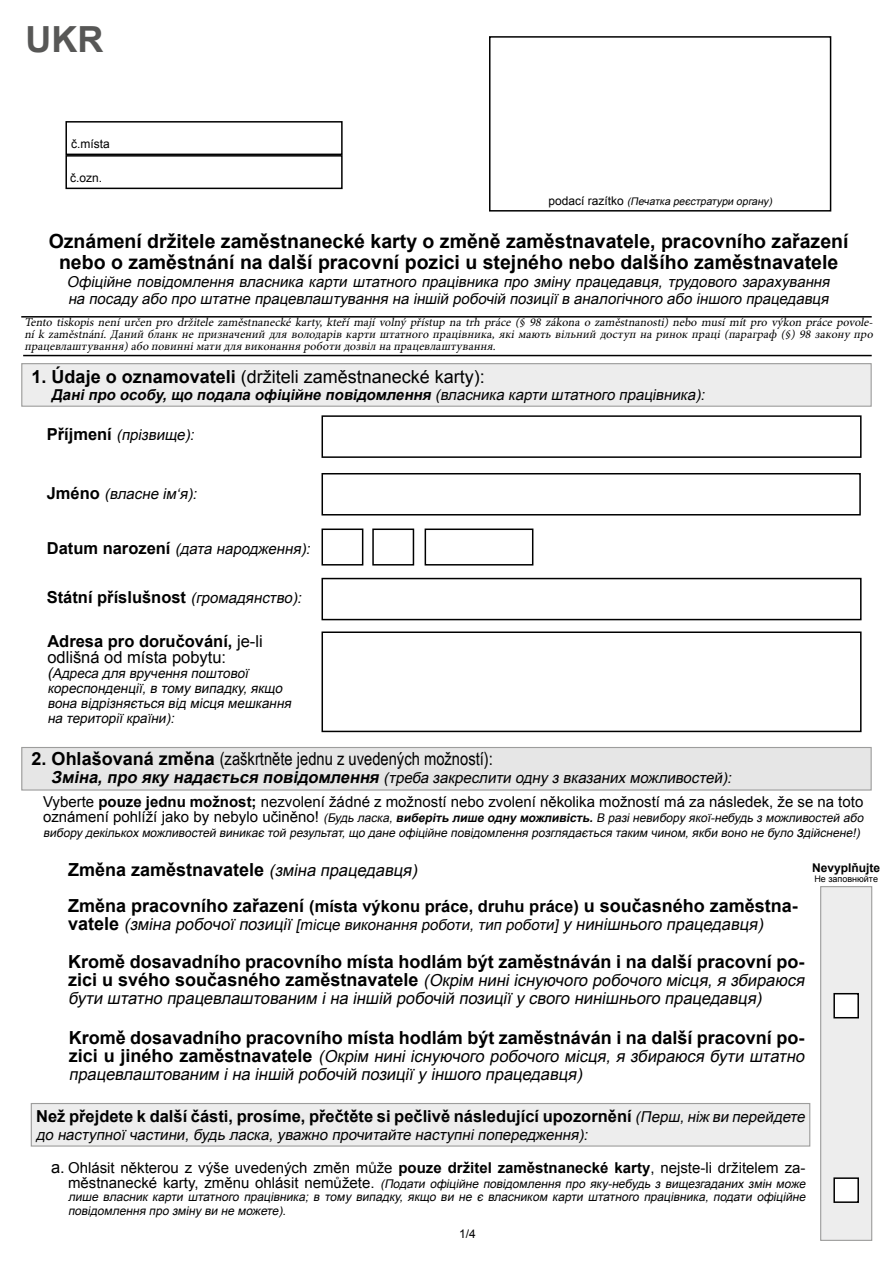
<style>
.page{position:relative;width:893px;height:1263px;background:#fff}
.page>*{position:absolute;margin:0;border:0;box-sizing:border-box;transform-origin:0 0}
.t1{font:700 36px "Arial";color:#575756}
.t2{font:700 19.5px/21px "Arial";color:#000;text-align:center}
.t3{font:700 18px/36.2px "Arial";color:#000}
.t4{font:18px "Arial Narrow";color:#000}
.t5{font:18px "Arial";color:#000}
.t6{font:italic 16.5px/18px "Arial";color:#000}
.t7{font:700 16.5px "Arial";color:#000}
.t8{font:16.5px/16.5px "Arial";color:#000}
.t9{font:italic 15px/16.5px "Arial";color:#000}
.t10{font:15px/23.7px "Arial";color:#000}
.t11{font:italic 700 15px "Arial";color:#000}
.t12{font:italic 13.5px/15px "Arial";color:#000}
.t13{font:italic 12px/13.5px "Arial";color:#000}
.t14{font:italic 12px/12px "Minion Pro";color:#000;text-align:justify}
.t15{font:12px "Arial";color:#000}
.t16{font:700 12px "Arial";color:#000}
.t17{font:italic 10.5px "Arial";color:#000}
.t18{font:9px "Arial";color:#000}
.s1{font-style:normal;font-size:12px}
.s2{font-weight:700}
.s3{font-weight:400}
.s4{font-weight:700;font-style:normal;font-size:16.5px}
.s5{font-weight:400;font-style:italic;font-size:15px}
.s6{font-size:15px}
.s7{font-family:"Arial";font-weight:700}
.s8{font-weight:700;font-style:italic;font-size:16.5px}
.s9{font-style:italic}
.s10{font-style:normal;font-size:15px}
.s11{font-weight:400;font-style:italic;font-size:16.5px}
.s12{font-size:16.5px}
.s13{font-weight:700;font-style:normal;font-size:18px}
</style>
<div class="page">
<div style="left:489px;top:36px;width:342px;height:176px;border:2px solid #000"></div>
<div style="left:65px;top:121px;width:278px;height:34px;border:2px solid #000"></div>
<div style="left:65px;top:155px;width:278px;height:34px;border:2px solid #000"></div>
<div style="left:321px;top:415px;width:540px;height:43px;border:2px solid #000"></div>
<div style="left:321px;top:473px;width:540px;height:42px;border:2px solid #000"></div>
<div style="left:321px;top:528px;width:42px;height:37px;border:2px solid #000"></div>
<div style="left:372px;top:528px;width:42px;height:37px;border:2px solid #000"></div>
<div style="left:425px;top:528px;width:108px;height:37px;border:2px solid #000"></div>
<div style="left:321px;top:578px;width:540px;height:42px;border:2px solid #000"></div>
<div style="left:22px;top:747px;width:849px;height:43px;background:#e6e6e6"></div>
<div style="left:21px;top:747px;width:851px;height:43px;border:1px solid #9d9d9c"></div>
<div style="left:820px;top:886px;width:52px;height:355px;background:#ededed;border:1px solid #9d9d9c"></div>
<div style="left:834px;top:994px;width:24px;height:24px;background:#fff"></div>
<div style="left:833px;top:993px;width:26px;height:25px;border:2px solid #000"></div>
<div style="left:31px;top:1103px;width:779px;height:43px;background:#ededed"></div>
<div style="left:31px;top:1103px;width:779px;height:43px;border:1px solid #9d9d9c"></div>
<div style="left:834px;top:1178px;width:24px;height:24px;background:#fff"></div>
<div style="left:833px;top:1177px;width:26px;height:26px;border:2px solid #000"></div>
<div style="left:22px;top:364px;width:849px;height:42px;background:#ededed"></div>
<div style="left:21px;top:363px;width:851px;height:44px;border:1px solid #9d9d9c"></div>
<div style="left:321px;top:631px;width:540px;height:101px;border:2px solid #000"></div>
<hr style="left:21px;top:316px;width:851px;height:2px;background:#000">
<hr style="left:23px;top:355px;width:849px;height:1px;background:#000">
<h1 class="t1" style="left:26px;top:15px;width:79px">UKR</h1>
<p class="t15" style="left:71px;top:136px;width:40px">č.místa</p>
<p class="t15" style="left:70px;top:170px;width:34px">č.ozn.</p>
<p class="t17" style="left:548px;top:194px;width:228px"><span class="s1">p o d a c í r a z í t k o</span> (Печатка реєстратури органу)</p>
<h2 class="t2" style="left:49px;top:231px;width:801px">Oznámení držitele zaměstnanecké karty o změně zaměstnavatele, pracovního zařazení nebo o zaměstnání na další pracovní pozici u stejného nebo dalšího zaměstnavatele</h2>
<p class="t9" style="left:67px;top:274px;width:768px">Офіційне повідомлення власника карти штатного працівника про зміну працедавця, трудового зарахування на посаду або про штатне працевлаштування на іншій робочій позиціїв аналогічного або іншого працедавця</p>
<p class="t14" style="left:24px;top:316px;width:853px">Tento tiskopis není určen pro držitele zaměstnanecké karty, kteří maj í volný přístup na trh práce (§ 98 zákona o zaměstnanosti) nebo musí mít pro výkon práce povole&shy;ní k zaměstnání. Даний бланк не призначений для володарів карти штатного працівника, які мають вільний доступ на ринок праці (параграф (§) 98 закону про працевлаштування)або повиннімати для виконання роботи дозвіл на працевлаштування.</p>
<h3 class="t5" style="left:32px;top:365px;width:455px"><span class="s2">1. Údaje o oznamovateli</span> (držiteli zaměstnanecké karty):</h3>
<p class="t11" style="left:52px;top:384px;width:658px">Даніпро особу,що подала офіційне повідомлення <span class="s3">(власника карти штатного працівника):</span></p>
<p class="t9" style="left:47px;top:427px;width:152px"><span class="s4">P ř íj m e n í</span> (прізвище):</p>
<p class="t9" style="left:47px;top:485px;width:155px"><span class="s4">J m é n o</span> (власне ім‘я):</p>
<p class="t9" style="left:47px;top:541px;width:268px"><span class="s4">D a t u m n a ro z e n í</span> (дата народження):</p>
<h3 class="t7" style="left:47px;top:586px;width:260px">Státní příslušnost <span class="s5">(громадянство):</span></h3>
<h3 class="t8" style="left:47px;top:633px;width:217px"><span class="s2">Adresa pro doručování,</span> je-li odlišná od místa pobytu:</h3>
<p class="t12" style="left:47px;top:666px;width:248px"><span class="s6">(</span>Адреса для вручення поштової кореспонденції,в тому випадку,якщо вона відрізняється від місця мешкання на територіїкраїни):</p>
<h3 class="t4" style="left:32px;top:746px;width:463px"><span class="s7">2. Ohlašovaná změna</span> (zaškrtněte jednu z uvedených možností):</h3>
<p class="t10" style="left:43px;top:766px;width:822px;text-indent:8px"><span class="s8">Зміна,про яку надається повідомлення</span> <span class="s9">(треба закреслити одну з вказаних можливостей):<br></span>Vyberte <span class="s2">pouze jednu možnost;</span> nezvolení žádné z možností nebo zvolení několika možností má za následek, že se na toto</p>
<p class="t13" style="left:43px;top:810px;width:825px;line-height:15px"><span class="s10">o z n á m e n í p o h l íž í j a ko b y n e b y l o u č i n ě n o !</span> (Будь ласка,<span class="s2">виберіть лише одну можливість.</span>В разіневибору якої-небудь з можливостей або вибору декількох можливостей виникає той результат,що дане офіційне повідомлення розглядається таким чином,якби воно не було <span class="s6">з</span>дійснене!)</p>
<h3 class="t3" style="left:68px;top:852px;width:731px">Změna zaměstnavatele <span class="s11">(зміна працедавця)<br></span>Změna pracovního zařazení <span class="s12">(místa výkonu práce, druhu práce)</span> u současného zaměstna-</h3>
<h3 class="t6" style="left:68px;top:915px;width:700px"><span class="s13">v a t e l e</span> (зміна робочоїпозиції<span class="s6">[mісце виконання роботи,тип роботи]</span> у нинішнього працедавця)</h3>
<h3 class="t3" style="left:68px;top:944px;width:738px">Kromě dosavadního pracovního místa hodlám být zaměstnáván i na další pracovní po-</h3>
<h3 class="t6" style="left:68px;top:971px;width:742px"><span class="s13">z i c i u své h o s o u čas n é h o za m ěst n avate l e</span> (Окрім нинііснуючого робочого місця,я збираюся бути штатно працевлаштованим іна іншій робочій позиціїу свого нинішнього працедавця)</h3>
<h3 class="t3" style="left:69px;top:1020px;width:737px">Kromě dosavadního pracovního místa hodlám být zaměstnáván i na další pracovní po-</h3>
<h3 class="t6" style="left:69px;top:1048px;width:741px"><span class="s13">z i c i u j i n é h o z a m ě s t n a v a t e l e</span> (Окрім нині існуючого робочого місця, я збираюся бути штатно працевлаштованим іна іншій робочій позиціїу іншого працедавця)</h3>
<p class="t16" style="left:812px;top:859px;width:70px">Nevyplňujte</p>
<p class="t18" style="left:814px;top:873px;width:65px">Не заповнюйте</p>
<h3 class="t7" style="left:36px;top:1105px;width:774px">Než přejdete k další části, prosíme, přečtěte si pečlivě následující upozornění <span class="s5">(Перш,ніж ви перейдете</span></h3>
<p class="t9" style="left:36px;top:1126px;width:557px">до наступноїчастини,будь ласка,уважно прочитайте наступніпопередження):</p>
<p class="t10" style="left:51px;top:1156px;width:756px"><span class="s12">a.</span> Ohlásit některou z výše uvedených změn může <span class="s2">pouze držitel zaměstnanecké karty</span>, nejste-li držitelem za-</p>
<p class="t13" style="left:68px;top:1177px;width:742px;text-align:justify"><span class="s10">m ě s t n a n e c k é ka rty, z m ě n u o h l á s i t n e m ů ž e t e .</span> (Подати офіційне повідомлення про яку-небудь з вищезгаданих змін може лише власник карти штатного працівника; в тому випадку, якщо ви не є власником карти штатного працівника, подати офіційне повідомлення про зміну ви не можете).</p>
<p class="t15" style="left:459px;top:1226px;width:18px">1/4</p>
</div>
